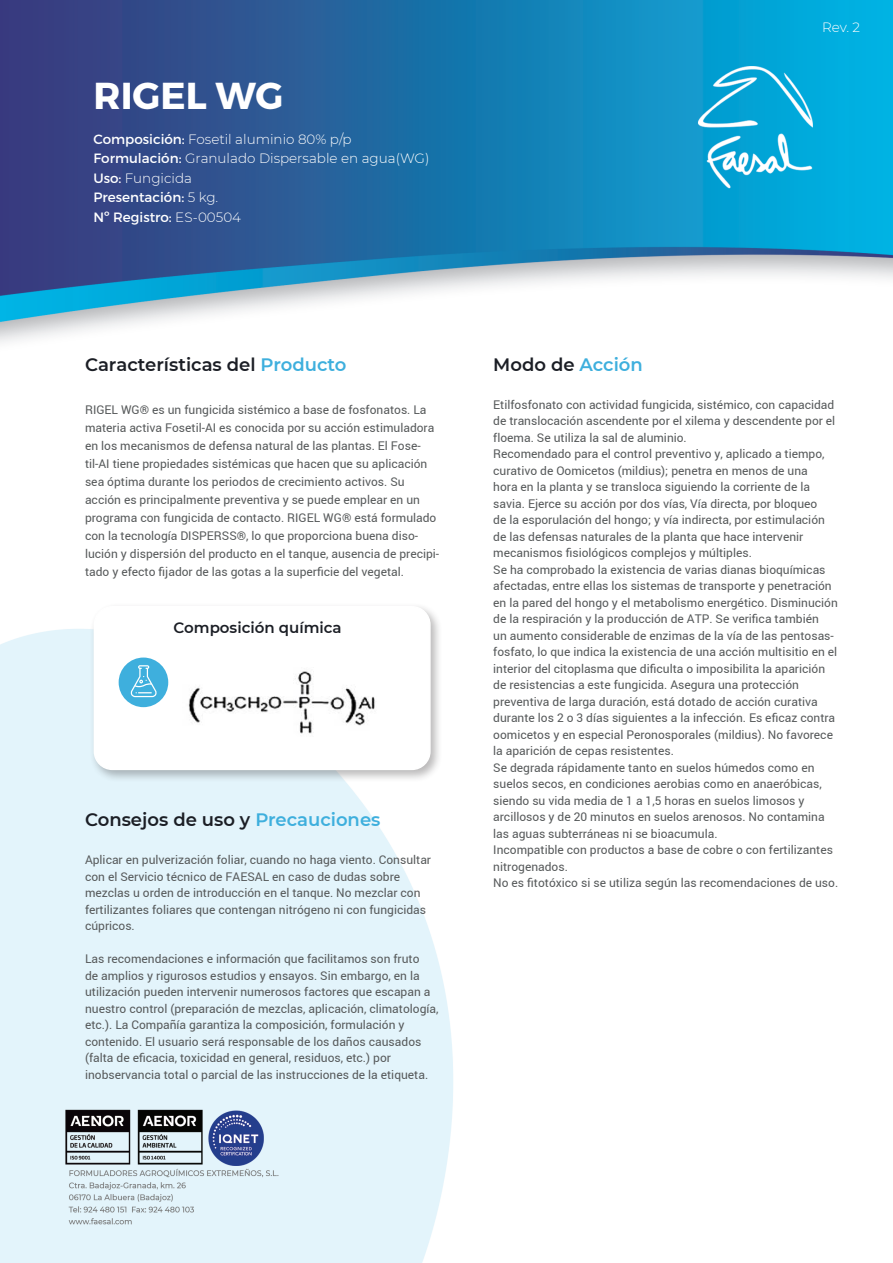
<style>
.page{position:relative;width:893px;height:1263px;background:#fff}
.page>*{position:absolute;margin:0;border:0;box-sizing:border-box;transform-origin:0 0}
.t1{font:700 37.5px "Montserrat";color:#fff}
.t2{font:600 18px "Montserrat";color:#1b1e25}
.t3{font:600 15px "Montserrat";color:#1b1e25}
.t4{font:300 13.5px "Montserrat";color:#fff}
.t5{font:13.5px "Montserrat";color:#fff}
.t6{font:12px/16.5px "Roboto";color:#575a5b}
.s1{font-weight:400}
.s2{font-weight:300}
.s3{color:#3eafdd}
</style>
<div class="page">
<img style="left:0;top:0;width:893px;height:1263px">
<div style="left:90px;top:602px;width:353px;height:180px;background:#231f20;opacity:.31"></div>
<div style="left:94px;top:607px;width:336px;height:162px;background:#fff;border-radius:18px"></div>
<div style="left:94px;top:606px;width:337px;height:164px;border:2px solid #fff;border-radius:18px"></div>
<div style="left:119px;top:657px;width:49px;height:50px;background:#3eafdd;border-radius:50%"></div>
<svg style="left:131px;top:665px;width:26px;height:32px"></svg>
<img style="left:188px;top:671px;width:187px;height:63px">
<p class="t1" style="left:94px;top:73px;width:191px">RIGEL WG</p>
<p class="t4" style="left:94px;top:130px;width:260px"><span class="s1">Composición:</span> Fosetil aluminio 80% p/p</p>
<p class="t4" style="left:94px;top:149px;width:337px"><span class="s1">Formulación:</span> Granulado Dispersable en agua(WG)</p>
<p class="t4" style="left:94px;top:169px;width:100px"><span class="s1">Uso:</span> Fungicida</p>
<p class="t5" style="left:94px;top:189px;width:126px">Presentación: <span class="s2">5 kg.</span></p>
<p class="t5" style="left:94px;top:209px;width:149px">Nº Registro: <span class="s2">ES-00504</span></p>
<p class="t2" style="left:85px;top:352px;width:263px">Características del <span class="s3">Producto</span></p>
<p class="t6" style="left:85px;top:400px;width:356px;line-height:18px">RIGEL WG® es un fungicida sistémico a base de fosfonatos. La materia activa Fosetil-AI es conocida por su acción estimuladora en los mecanismos de defensa natural de las plantas. El Fose&shy;til-AI tiene propiedades sistémicas que hacen que su aplicación sea óptima durante los periodos de crecimiento activos. Su acción es principalmente preventiva y se puede emplear en un programa con fungicida de contacto. RIGEL WG® está formulado con la tecnología DISPERSS®, lo que proporciona buena diso&shy;lución y dispersión del producto en el tanque, ausencia de precipi&shy;tado y efecto fijador de las gotas a la superficie del vegetal.</p>
<p class="t3" style="left:174px;top:617px;width:170px">Composición química</p>
<p class="t2" style="left:85px;top:807px;width:297px">Consejos de uso y <span class="s3">Precauciones</span></p>
<p class="t6" style="left:85px;top:852px;width:348px">Aplicar en pulverización foliar, cuando no haga viento. Consultar con el Servicio técnico de FAESAL en caso de dudas sobre mezclas u orden de introducción en el tanque. No mezclar con fertilizantes foliares que contengan nitrógeno ni con fungicidas cúpricos.</p>
<p class="t6" style="left:85px;top:951px;width:355px">Las recomendaciones e información que facilitamos son fruto<br>de amplios y rigurosos estudios y ensayos. Sin embargo, en la utilización pueden intervenir numerosos factores que escapan a nuestro control (preparación de mezclas, aplicación, climatología, etc.). La Compañía garantiza la composición, formulación y contenido. El usuario será responsable de los daños causados (falta de eficacia, toxicidad en general, residuos, etc.) por inobservancia total o parcial de las instrucciones de la etiqueta.</p>
<p class="t2" style="left:493px;top:352px;width:151px">Modo de <span class="s3">Acción</span></p>
<p class="t4" style="left:822px;top:18px;width:40px">Rev. 2</p>
<p class="t6" style="left:493px;top:396px;width:346px">Etilfosfonato con actividad fungicida, sistémico, con capacidad de translocación ascendente por el xilema y descendente por el floema. Se utiliza la sal de aluminio.<br>Recomendado para el control preventivo y, aplicado a tiempo, curativo de Oomicetos (mildius); penetra en menos de una<br>hora en la planta y se transloca siguiendo la corriente de la savia. Ejerce su acción por dos vías, Vía directa, por bloqueo<br>de la esporulación del hongo; y vía indirecta, por estimulación de las defensas naturales de la planta que hace intervenir mecanismos fisiológicos complejos y múltiples.<br>Se ha comprobado la existencia de varias dianas bioquímicas afectadas, entre ellas los sistemas de transporte y penetración en la pared del hongo y el metabolismo energético. Disminución de la respiración y la producción de ATP. Se verifica también<br>un aumento considerable de enzimas de la vía de las pentosas&shy;fosfato, lo que indica la existencia de una acción multisitio en el interior del citoplasma que dificulta o imposibilita la aparición de resistencias a este fungicida. Asegura una protección preventiva de larga duración, está dotado de acción curativa durante los 2 o 3 días siguientes a la infección. Es eficaz contra oomicetos y en especial Peronosporales (mildius). No favorece la aparición de cepas resistentes.</p>
<p class="t6" style="left:493px;top:759px;width:333px">Se degrada rápidamente tanto en suelos húmedos como en suelos secos, en condiciones aerobias como en anaeróbicas, siendo su vida media de 1 a 1,5 horas en suelos limosos y arcillosos y de 20 minutos en suelos arenosos. No contamina las aguas subterráneas ni se bioacumula.</p>
<p class="t6" style="left:493px;top:842px;width:346px">Incompatible con productos a base de cobre o con fertilizantes nitrogenados.<br>No es fitotóxico si se utiliza según las recomendaciones de uso.</p>
</div>
